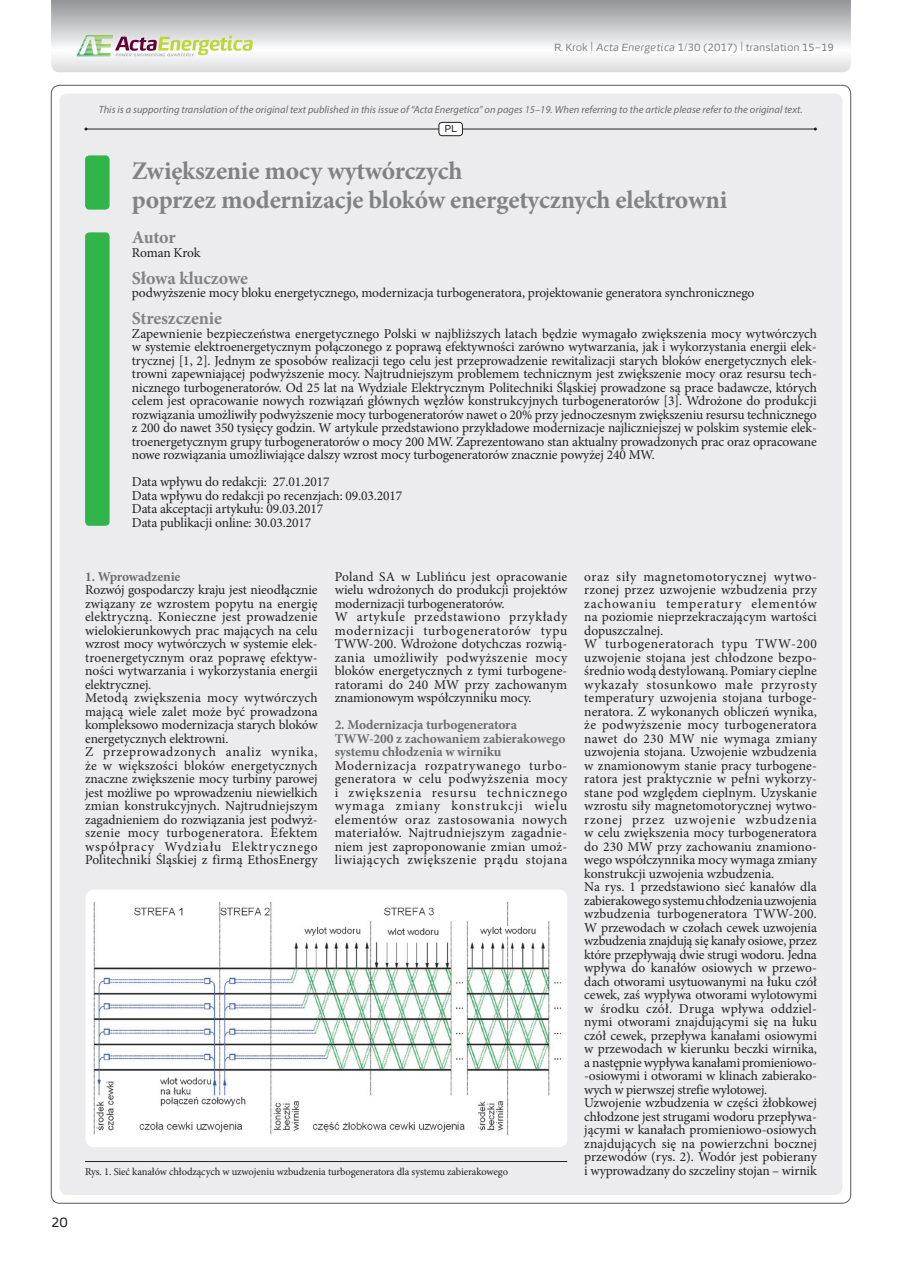
<style>
.page{position:relative;width:902px;height:1263px;background:#fff}
.page>*{position:absolute;margin:0;border:0;box-sizing:border-box;transform-origin:0 0}
.t1{font:700 25.5px/28.5px "Minion Pro";letter-spacing:-.01em;color:#808285}
.t2{font:700 18px "Minion Pro";letter-spacing:-.01em;color:#808285}
.t3{font:13.5px/13.5px "Minion Pro";color:#231f20}
.t4{font:700 13.5px/13.5px "Minion Pro";letter-spacing:-.01em;color:#6c6d70}
.t5{font:13.5px "Energa";color:#231f20}
.t6{font:italic 10.5px "Myriad Pro";color:#6c6d70}
.t7{font:10.5px "Minion Pro";letter-spacing:-.01em;color:#231f20}
.t8{font:10.5px "Energa";letter-spacing:-.01em;color:#808285}
.t9{font:10.05px "Energa";color:#231f20}
.s1{font-size:13.5px}
.s2{font-style:italic}
</style>
<div class="page">
<svg style="left:51px;top:0;width:799px;height:72px"></svg>
<div style="left:60px;top:94px;width:782px;height:1101px;background:#ececee;border-radius:8px"></div>
<svg style="left:76px;top:35px;width:177px;height:21px"></svg>
<hr style="left:86px;top:129px;width:729px;height:1px;background:#231f20">
<div style="left:439px;top:122px;width:23px;height:14px;background:#fff;border-radius:3px"></div>
<div style="left:438px;top:122px;width:25px;height:14px;border:1px solid #231f20;border-radius:3px"></div>
<div style="left:85px;top:155px;width:25px;height:55px;background:#31b44a;border-radius:4px"></div>
<div style="left:85px;top:232px;width:25px;height:294px;background:#31b44a;border-radius:4px"></div>
<div style="left:85px;top:890px;width:482px;height:257px;background:#fff;border-radius:9px"></div>
<img style="left:93px;top:901px;width:469px;height:234px">
<hr style="left:85px;top:1161px;width:482px;height:1px;background:#231f20">
<p class="t8" style="left:554px;top:41px;width:281px">R. Krok <span class="s1">|</span> <span class="s2">Acta Energetica</span> 1/30 (2017) <span class="s1">|</span> translation 15–19</p>
<p class="t5" style="left:51px;top:1213px;width:18px">20</p>
<p class="t6" style="left:99px;top:103px;width:705px">This is a supporting translation of the original text published in this issue of “Acta Energetica” on pages 15–19. When referring to the article please refer to the original text.</p>
<p class="t9" style="left:444px;top:122px;width:14px">PL</p>
<h1 class="t1" style="left:132px;top:157px;width:596px">Zwiększenie mocy wytwórczych<br>poprzez modernizacje bloków energetycznych elektrowni</h1>
<h2 class="t2" style="left:132px;top:225px;width:45px">Autor</h2>
<p class="t3" style="left:132px;top:246px;width:70px">Roman Krok</p>
<h2 class="t2" style="left:132px;top:265px;width:118px">Słowa kluczowe</h2>
<p class="t3" style="left:132px;top:286px;width:624px">podwyższenie mocy bloku energetycznego, modernizacja turbogeneratora, projektowanie generatora synchronicznego</p>
<h2 class="t2" style="left:132px;top:306px;width:92px">Streszczenie</h2>
<p class="t3" style="left:132px;top:327px;width:686px;text-align:justify">Zapewnienie bezpieczeństwa energetycznego Polski w najbliższych latach będzie wymagało zwiększenia mocy wytwórczych w systemie elektroenergetycznym połączonego z poprawą efektywności zarówno wytwarzania, jak i wykorzystania energii elek‑ trycznej [1, 2]. Jednym ze sposobów realizacji tego celu jest przeprowadzenie rewitalizacji starych bloków energetycznych elek‑ trowni zapewniającej podwyższenie mocy. Najtrudniejszym problemem technicznym jest zwiększenie mocy oraz resursu tech‑ nicznego turbogeneratorów. Od 25 lat na Wydziale Elektrycznym Politechniki Śląskiej prowadzone są prace badawcze, których celem jest opracowanie nowych rozwiązań głównych węzłów konstrukcyjnych turbogeneratorów [3]. Wdrożone do produkcji rozwiązania umożliwiły podwyższenie mocy turbogeneratorów nawet o 20% przy jednoczesnym zwiększeniu resursu technicznego z 200 do nawet 350 tysięcy godzin. W artykule przedstawiono przykładowe modernizacje najliczniejszej w polskim systemie elek‑ troenergetycznym grupy turbogeneratorów o mocy 200 MW. Zaprezentowano stan aktualny prowadzonych prac oraz opracowane nowe rozwiązania umożliwiające dalszy wzrost mocy turbogeneratorów znacznie powyżej 240 MW.</p>
<p class="t3" style="left:132px;top:475px;width:272px">Data wpływu do redakcji: 27.01.2017<br>Data wpływu do redakcji po recenzjach: 09.03.2017<br>Data akceptacji artykułu: 09.03.2017<br>Data publikacji online: 30.03.2017</p>
<p class="t3" style="left:584px;top:570px;width:234px">oraz siły magnetomotorycznej wytwo‑ rzonej przez uzwojenie wzbudzenia przy zachowaniu temperatury elementów na poziomie nieprzekraczającym wartości dopuszczalnej.<br>W turbogeneratorach typu TWW‑200 uzwojenie stojana jest chłodzone bezpo‑ średnio wodą destylowaną. Pomiary cieplne wykazały stosunkowo małe przyrosty temperatury uzwojenia stojana turboge‑ neratora. Z wykonanych obliczeń wynika, że podwyższenie mocy turbogeneratora nawet do 230 MW nie wymaga zmiany uzwojenia stojana. Uzwojenie wzbudzenia w znamionowym stanie pracy turbogene‑ ratora jest praktycznie w pełni wykorzy‑ stane pod względem cieplnym. Uzyskanie wzrostu siły magnetomotorycznej wytwo‑ rzonej przez uzwojenie wzbudzenia w celu zwiększenia mocy turbogeneratora do 230 MW przy zachowaniu znamiono‑ wego współczynnika mocy wymaga zmiany konstrukcji uzwojenia wzbudzenia.<br>Na rys. 1 przedstawiono sieć kanałów dla zabierakowego systemu chłodzenia uzwojenia wzbudzenia turbogeneratora TWW‑200.<br>W przewodach w czołach cewek uzwojenia wzbudzenia znajdują się kanały osiowe, przez które przepływają dwie strugi wodoru. Jedna wpływa do kanałów osiowych w przewo‑ dach otworami usytuowanymi na łuku czół cewek, zaś wypływa otworami wylotowymi w środku czół. Druga wpływa oddziel‑ nymi otworami znajdującymi się na łuku czół cewek, przepływa kanałami osiowymi w przewodach w kierunku beczki wirnika, a następnie wypływa kanałami promieniowo‑ -osiowymi i otworami w klinach zabierako‑ wych w pierwszej strefie wylotowej.<br>Uzwojenie wzbudzenia w części żłobkowej chłodzone jest strugami wodoru przepływa‑ jącymi w kanałach promieniowo-osiowych znajdujących się na powierzchni bocznej przewodów (rys. 2). Wodór jest pobierany</p>
<p class="t3" style="left:334px;top:570px;width:234px">Poland SA w Lublińcu jest opracowanie wielu wdrożonych do produkcji projektów modernizacji turbogeneratorów.<br>W artykule przedstawiono przykłady modernizacji turbogeneratorów typu TWW‑200. Wdrożone dotychczas rozwią‑ zania umożliwiły podwyższenie mocy bloków energetycznych z tymi turbogene‑ ratorami do 240 MW przy zachowanym znamionowym współczynniku mocy.</p>
<p class="t4" style="left:334px;top:718px;width:232px">2. Modernizacja turbogeneratora<br>TWW‑200 z zachowaniem zabierakowego systemu chłodzenia w wirniku</p>
<p class="t3" style="left:334px;top:759px;width:234px;text-align:justify">Modernizacja rozpatrywanego turbo‑ generatora w celu podwyższenia mocy i zwiększenia resursu technicznego wymaga zmiany konstrukcji wielu elementów oraz zastosowania nowych materiałów. Najtrudniejszym zagadnie‑ niem jest zaproponowanie zmian umoż‑ liwiających zwiększenie prądu stojana</p>
<p class="t4" style="left:85px;top:569px;width:97px">1. Wprowadzenie</p>
<p class="t3" style="left:85px;top:583px;width:234px">Rozwój gospodarczy kraju jest nieodłącznie związany ze wzrostem popytu na energię elektryczną. Konieczne jest prowadzenie wielokierunkowych prac mających na celu wzrost mocy wytwórczych w systemie elek‑ troenergetycznym oraz poprawę efektyw‑ ności wytwarzania i wykorzystania energii elektrycznej.<br>Metodą zwiększenia mocy wytwórczych mającą wiele zalet może być prowadzona kompleksowo modernizacja starych bloków energetycznych elektrowni.<br>Z przeprowadzonych analiz wynika, że w większości bloków energetycznych znaczne zwiększenie mocy turbiny parowej jest możliwe po wprowadzeniu niewielkich zmian konstrukcyjnych. Najtrudniejszym zagadnieniem do rozwiązania jest podwyż‑ szenie mocy turbogeneratora. Efektem współpracy Wydziału Elektrycznego Politechniki Śląskiej z firmą EthosEnergy</p>
<p class="t7" style="left:85px;top:1164px;width:424px">Rys. 1. Sieć kanałów chłodzących w uzwojeniu wzbudzenia turbogeneratora dla systemu zabierakowego</p>
<p class="t3" style="left:584px;top:1164px;width:234px">i wyprowadzany do szczeliny stojan – wirnik</p>
</div>
